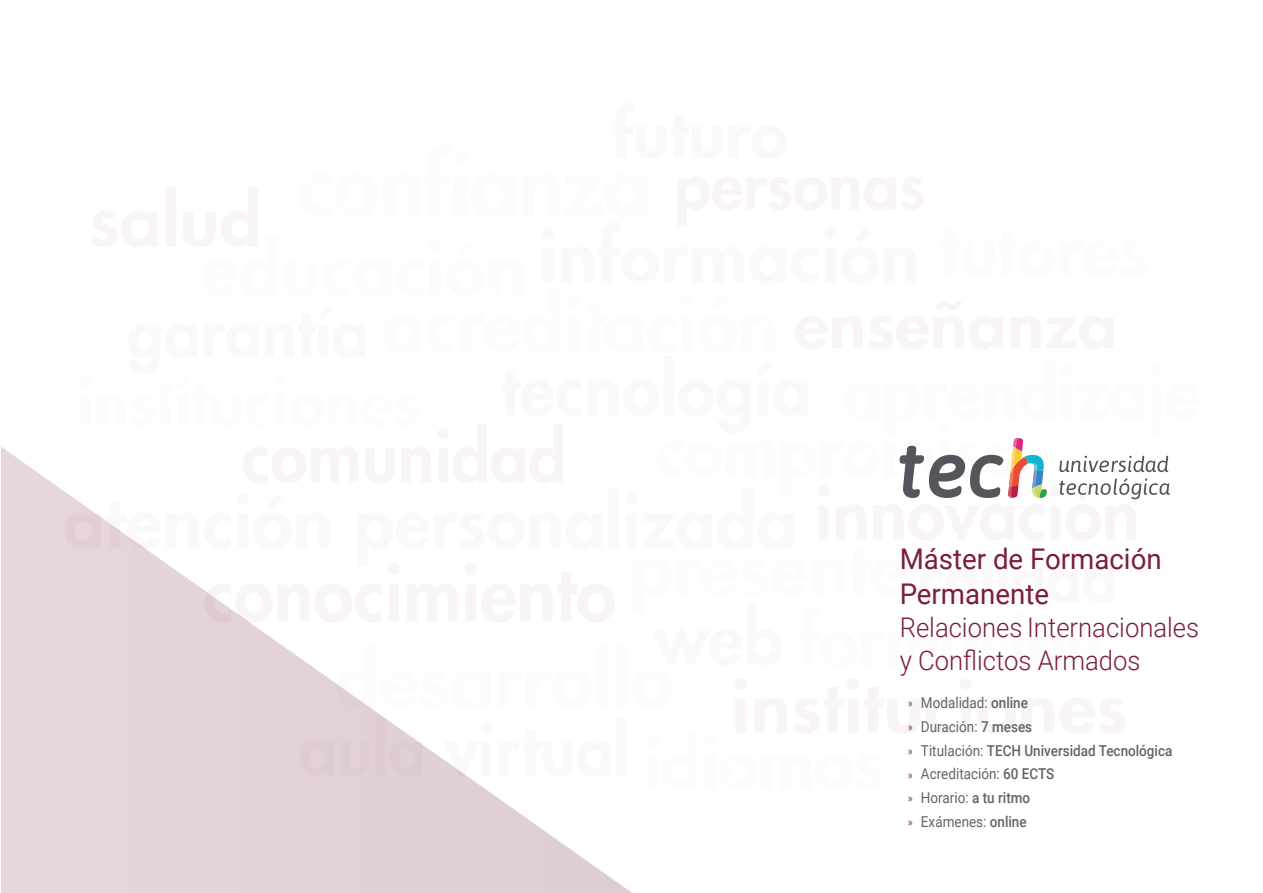
<style>
.page{position:relative;width:1263px;height:893px;background:#fff}
.page>*{position:absolute;margin:0;border:0;box-sizing:border-box;transform-origin:0 0}
.t1{font:28.5px/34.2px "Roboto";color:#791e3c}
.t2{font:300 27px/33px "Roboto";color:#791e3c;scale:.95 1}
.t3{font:15px/23.7px "Roboto";color:#61646a;scale:.9 1}
.s1{font-family:"Myriad Pro";font-size:12px;color:#791e3c}
.s2{font-weight:500}
</style>
<div class="page">
<svg style="left:1px;top:447px;width:631px;height:446px;background:#e6d7dc"></svg>
<svg style="left:64px;top:438px;width:1106px;height:352px"></svg>
<h1 class="t1" style="left:900px;top:541px;width:263px">Máster de Formación<br>Permanente</h1>
<h2 class="t2" style="left:900px;top:610px;width:317px">Relaciones Internacionales y Conflictos Armados</h2>
<p class="t3" style="left:908px;top:690px;width:295px"><span class="s1">»</span> Modalidad: <span class="s2">online<br></span><span class="s1">»</span> Duración: <span class="s2">7 meses<br></span><span class="s1">»</span> Titulación: <span class="s2">TECH Universidad Tecnológica </span><span class="s1">»</span> Acreditación: <span class="s2">60 ECTS<br></span><span class="s1">»</span> Horario: <span class="s2">a tu ritmo<br></span><span class="s1">»</span> Exámenes: <span class="s2">online</span></p>
</div>
